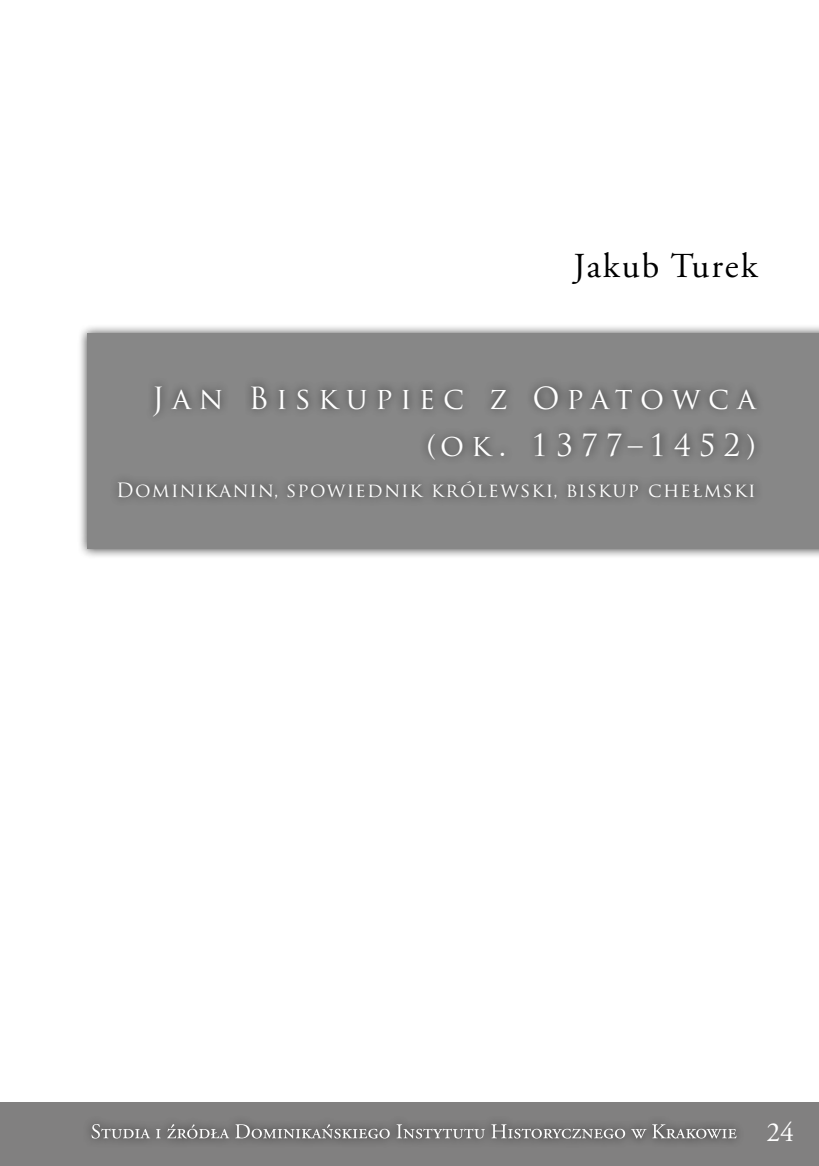
<style>
.page{position:relative;width:819px;height:1166px;background:#fff}
.page>*{position:absolute;margin:0;border:0;box-sizing:border-box;transform-origin:0 0}
.t1{font:35px "Adobe Garamond Pro";color:#000}
.t2{font:29.75px/47.2px "Trajan Pro";letter-spacing:.26em;color:#fff;text-align:right}
.t3{font:27.47px "Adobe Garamond Pro";color:#fff}
.t4{font:19.25px "Trajan Pro";letter-spacing:.065em;color:#fff}
</style>
<div class="page">
<div style="left:0;top:1103px;width:819px;height:63px;background:#818080"></div>
<div style="left:82px;top:1115px;width:663px;height:33px;background:#000;opacity:.75"></div>
<svg style="left:92px;top:1124px;width:644px;height:14px"></svg>
<div style="left:77px;top:323px;width:742px;height:236px;background:#000;opacity:.75"></div>
<div style="left:88px;top:334px;width:731px;height:215px;background:#878787"></div>
<div style="left:110px;top:376px;width:654px;height:131px;background:#000;opacity:.75"></div>
<h1 class="t1" style="left:573px;top:245px;width:186px">Jakub Turek</h1>
<h2 class="t2" style="left:152px;top:374px;width:605px">Jan Biskupiec z Opatowca (ok. 1377–1452)</h2>
<p class="t4" style="left:116px;top:478px;width:641px">Dominikanin, spowiednik królewski, biskup chełmski</p>
<h3 class="t3" style="left:766px;top:1116px;width:29px">24</h3>
</div>
